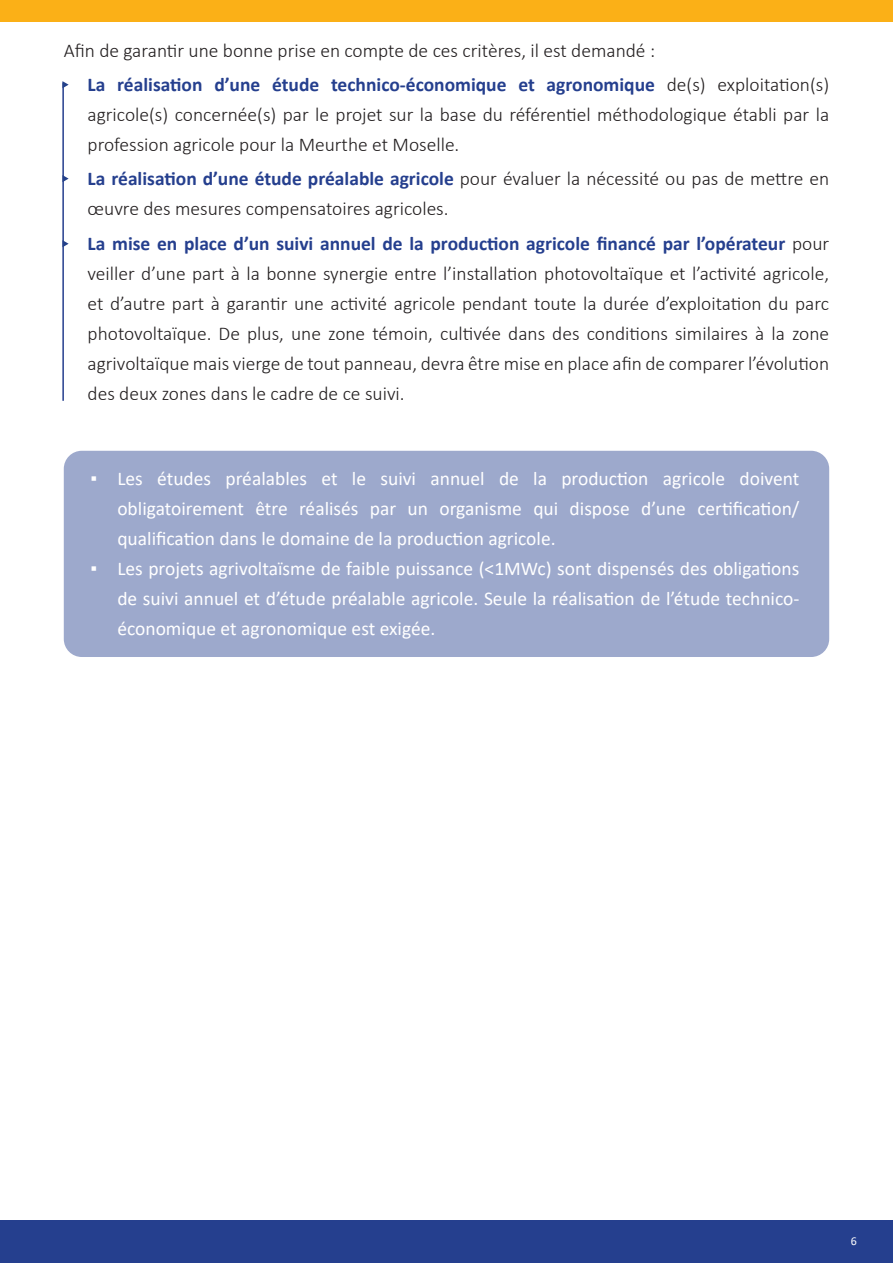
<style>
.page{position:relative;width:893px;height:1263px;background:#fff}
.page>*{position:absolute;margin:0;border:0;box-sizing:border-box;transform-origin:0 0}
.t1{font:300 19.5px/30px "Calibri";color:#231f20}
.t2{font:19.5px/30px "Calibri";color:#fff;text-align:justify}
.t3{font:12px "Calibri";color:#fff}
.s1{font-weight:700;color:#253f8e}
.s2{font-family:"Arial"}
</style>
<div class="page">
<div style="left:0;top:1220px;width:893px;height:43px;background:#253f8e"></div>
<div style="left:0;top:0;width:893px;height:21px;background:#fbb017"></div>
<hr style="left:62px;top:83px;width:2px;height:318px;background:#253f8e">
<svg style="left:62px;top:81px;width:7px;height:7px"></svg>
<svg style="left:62px;top:175px;width:7px;height:7px"></svg>
<svg style="left:62px;top:240px;width:7px;height:7px"></svg>
<div style="left:64px;top:451px;width:765px;height:206px;background:#9da9cc;border-radius:18px"></div>
<p class="t1" style="left:88px;top:33px;width:743px;line-height:34px;text-indent:-24px">Afin de garantir une bonne prise en compte de ces critères, il est demandé :<br><span class="s1">La réalisation d’une étude technico-économique et agronomique</span> de(s) exploitation(s)</p>
<p class="t1" style="left:88px;top:99px;width:743px">agricole(s) concernée(s) par le projet sur la base du référentiel méthodologique établi par la profession agricole pour la Meurthe et Moselle.</p>
<p class="t1" style="left:88px;top:164px;width:743px"><span class="s1">La réalisation d’une étude préalable agricole</span> pour évaluer la nécessité ou pas de mettre en œuvre des mesures compensatoires agricoles.</p>
<p class="t1" style="left:88px;top:228px;width:743px;text-align:justify"><span class="s1">La mise en place d’un suivi annuel de la production agricole financé par l’opérateur</span> pour veiller d’une part à la bonne synergie entre l’installation photovoltaïque et l’activité agricole, et d’autre part à garantir une activité agricole pendant toute la durée d’exploitation du parc photovoltaïque. De plus, une zone témoin, cultivée dans des conditions similaires à la zone agrivoltaïque mais vierge de tout panneau, devra être mise en place afin de comparer l’évolution des deux zones dans le cadre de ce suivi.</p>
<p class="t2" style="left:117px;top:463px;width:684px;text-indent:-27px"><span class="s2">▪</span> Les études préalables et le suivi annuel de la production agricole doivent obligatoirement être réalisés par un organisme qui dispose d’une certification/ qualification dans le domaine de la production agricole.</p>
<p class="t2" style="left:117px;top:552px;width:684px;text-indent:-27px"><span class="s2">▪</span> Les projets agrivoltaïsme de faible puissance (&lt;1MWc) sont dispensés des obligations de suivi annuel et d’étude préalable agricole. Seule la réalisation de l’étude technico&shy;économique et agronomique est exigée.</p>
<p class="t3" style="left:851px;top:1232px;width:8px">6</p>
</div>
